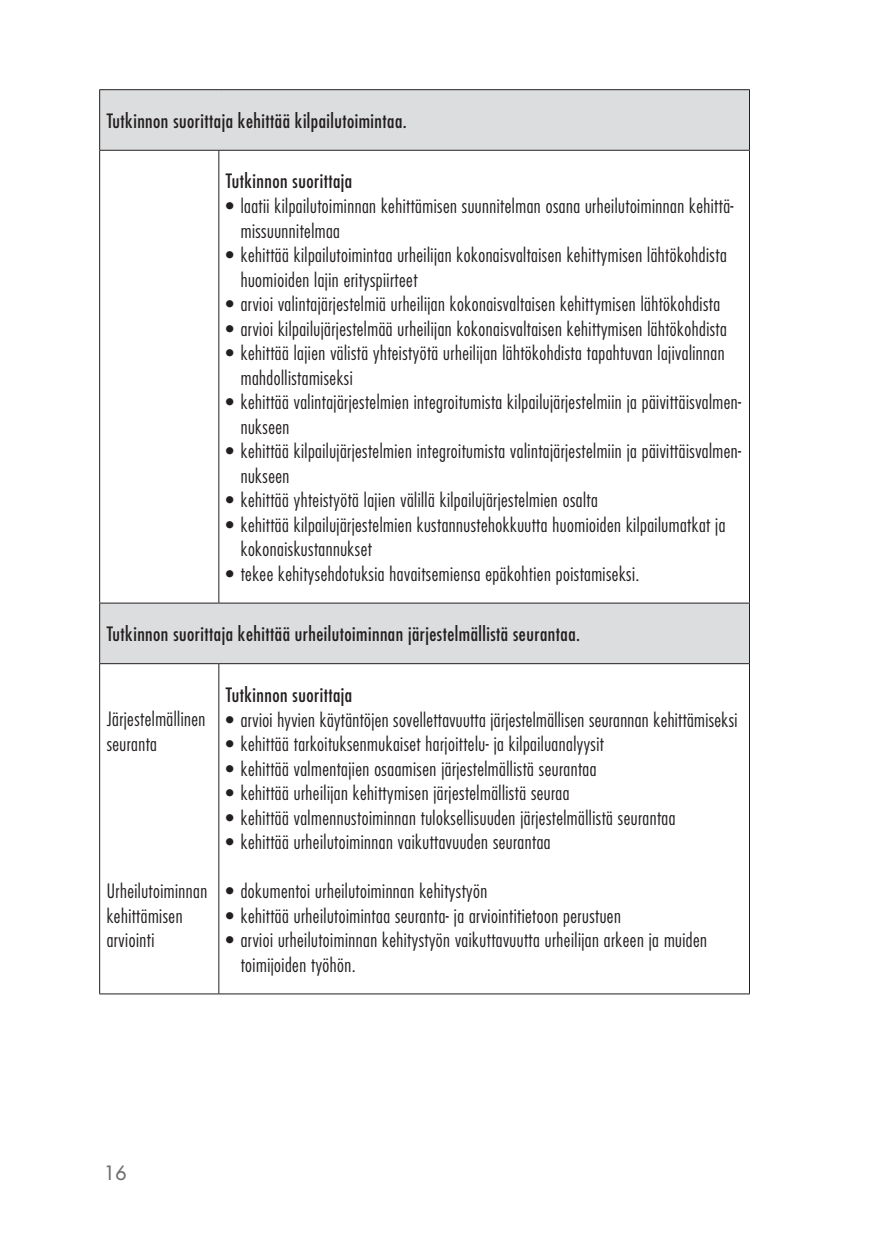
<style>
.page{position:relative;width:874px;height:1241px;background:#fff}
.page>*{position:absolute;margin:0;border:0;box-sizing:border-box;transform-origin:0 0}
.t1{font:300 condensed 19.25px/24.5px "Futura Std";letter-spacing:.025em;color:#231f20}
.t2{font:condensed 19.25px "Futura Std";letter-spacing:.025em;color:#231f20}
.t3{font:500 19.25px "Futura Std";color:#6d6f71}
</style>
<div class="page">
<svg style="left:100px;top:90px;width:648px;height:573px"></svg>
<hr style="left:99px;top:89px;width:120px;height:1px;background:#231f20">
<hr style="left:99px;top:90px;width:1px;height:60px;background:#231f20">
<hr style="left:219px;top:89px;width:530px;height:1px;background:#231f20">
<hr style="left:748px;top:90px;width:1px;height:60px;background:#231f20">
<hr style="left:99px;top:150px;width:120px;height:1px;background:#231f20">
<hr style="left:99px;top:151px;width:1px;height:451px;background:#231f20">
<hr style="left:219px;top:150px;width:530px;height:1px;background:#231f20">
<hr style="left:218px;top:151px;width:1px;height:451px;background:#231f20">
<hr style="left:748px;top:151px;width:1px;height:451px;background:#231f20">
<hr style="left:99px;top:602px;width:120px;height:1px;background:#231f20">
<hr style="left:99px;top:603px;width:1px;height:60px;background:#231f20">
<hr style="left:219px;top:602px;width:530px;height:1px;background:#231f20">
<hr style="left:748px;top:603px;width:1px;height:60px;background:#231f20">
<hr style="left:99px;top:663px;width:120px;height:1px;background:#231f20">
<hr style="left:99px;top:664px;width:1px;height:329px;background:#231f20">
<hr style="left:219px;top:663px;width:530px;height:1px;background:#231f20">
<hr style="left:218px;top:664px;width:1px;height:329px;background:#231f20">
<hr style="left:748px;top:664px;width:1px;height:329px;background:#231f20">
<hr style="left:99px;top:993px;width:120px;height:1px;background:#231f20">
<hr style="left:219px;top:993px;width:530px;height:1px;background:#231f20">
<p class="t2" style="left:107px;top:109px;width:301px">Tutkinnon suorittaja kehittää kilpailutoimintaa.</p>
<p class="t2" style="left:226px;top:170px;width:128px">Tutkinnon suorittaja</p>
<p class="t1" style="left:241px;top:193px;width:494px;text-indent:-15px">• laatii kilpailutoiminnan kehittämisen suunnitelman osana urheilutoiminnan kehittä&shy;missuunnitelmaa</p>
<p class="t1" style="left:241px;top:243px;width:487px;text-indent:-15px">• kehittää kilpailutoimintaa urheilijan kokonaisvaltaisen kehittymisen lähtökohdista huomioiden lajin erityspiirteet</p>
<p class="t1" style="left:226px;top:292px;width:495px">• arvioi valintajärjestelmiä urheilijan kokonaisvaltaisen kehittymisen lähtökohdista</p>
<p class="t1" style="left:226px;top:316px;width:502px">• arvioi kilpailujärjestelmää urheilijan kokonaisvaltaisen kehittymisen lähtökohdista</p>
<p class="t1" style="left:241px;top:341px;width:485px;text-indent:-15px">• kehittää lajien välistä yhteistyötä urheilijan lähtökohdista tapahtuvan lajivalinnan mahdollistamiseksi</p>
<p class="t1" style="left:241px;top:390px;width:501px;text-indent:-15px">• kehittää valintajärjestelmien integroitumista kilpailujärjestelmiin ja päivittäisvalmen&shy;nukseen</p>
<p class="t1" style="left:241px;top:439px;width:501px;text-indent:-15px">• kehittää kilpailujärjestelmien integroitumista valintajärjestelmiin ja päivittäisvalmen&shy;nukseen</p>
<p class="t1" style="left:226px;top:488px;width:373px">• kehittää yhteistyötä lajien välillä kilpailujärjestelmien osalta</p>
<p class="t1" style="left:241px;top:512px;width:486px;text-indent:-15px">• kehittää kilpailujärjestelmien kustannustehokkuutta huomioiden kilpailumatkat ja kokonaiskustannukset</p>
<p class="t1" style="left:226px;top:561px;width:415px">• tekee kehitysehdotuksia havaitsemiensa epäkohtien poistamiseksi.</p>
<p class="t2" style="left:107px;top:622px;width:474px">Tutkinnon suorittaja kehittää urheilutoiminnan järjestelmällistä seurantaa.</p>
<p class="t1" style="left:107px;top:707px;width:100px">Järjestelmällinen seuranta</p>
<p class="t1" style="left:107px;top:878px;width:102px">Urheilutoiminnan kehittämisen arviointi</p>
<p class="t2" style="left:226px;top:683px;width:128px">Tutkinnon suorittaja</p>
<p class="t1" style="left:226px;top:707px;width:513px">• arvioi hyvien käytäntöjen sovellettavuutta järjestelmällisen seurannan kehittämiseksi</p>
<p class="t1" style="left:226px;top:731px;width:379px">• kehittää tarkoituksenmukaiset harjoittelu- ja kilpailuanalyysit</p>
<p class="t1" style="left:226px;top:756px;width:372px">• kehittää valmentajien osaamisen järjestelmällistä seurantaa</p>
<p class="t1" style="left:226px;top:780px;width:345px">• kehittää urheilijan kehittymisen järjestelmällistä seuraa</p>
<p class="t1" style="left:226px;top:805px;width:451px">• kehittää valmennustoiminnan tuloksellisuuden järjestelmällistä seurantaa</p>
<p class="t1" style="left:226px;top:829px;width:326px">• kehittää urheilutoiminnan vaikuttavuuden seurantaa</p>
<p class="t1" style="left:226px;top:878px;width:263px">• dokumentoi urheilutoiminnan kehitystyön</p>
<p class="t1" style="left:226px;top:903px;width:396px">• kehittää urheilutoimintaa seuranta- ja arviointitietoon perustuen</p>
<p class="t1" style="left:241px;top:927px;width:467px;text-indent:-15px">• arvioi urheilutoiminnan kehitystyön vaikuttavuutta urheilijan arkeen ja muiden toimijoiden työhön.</p>
<p class="t3" style="left:104px;top:1160px;width:24px">16</p>
</div>
